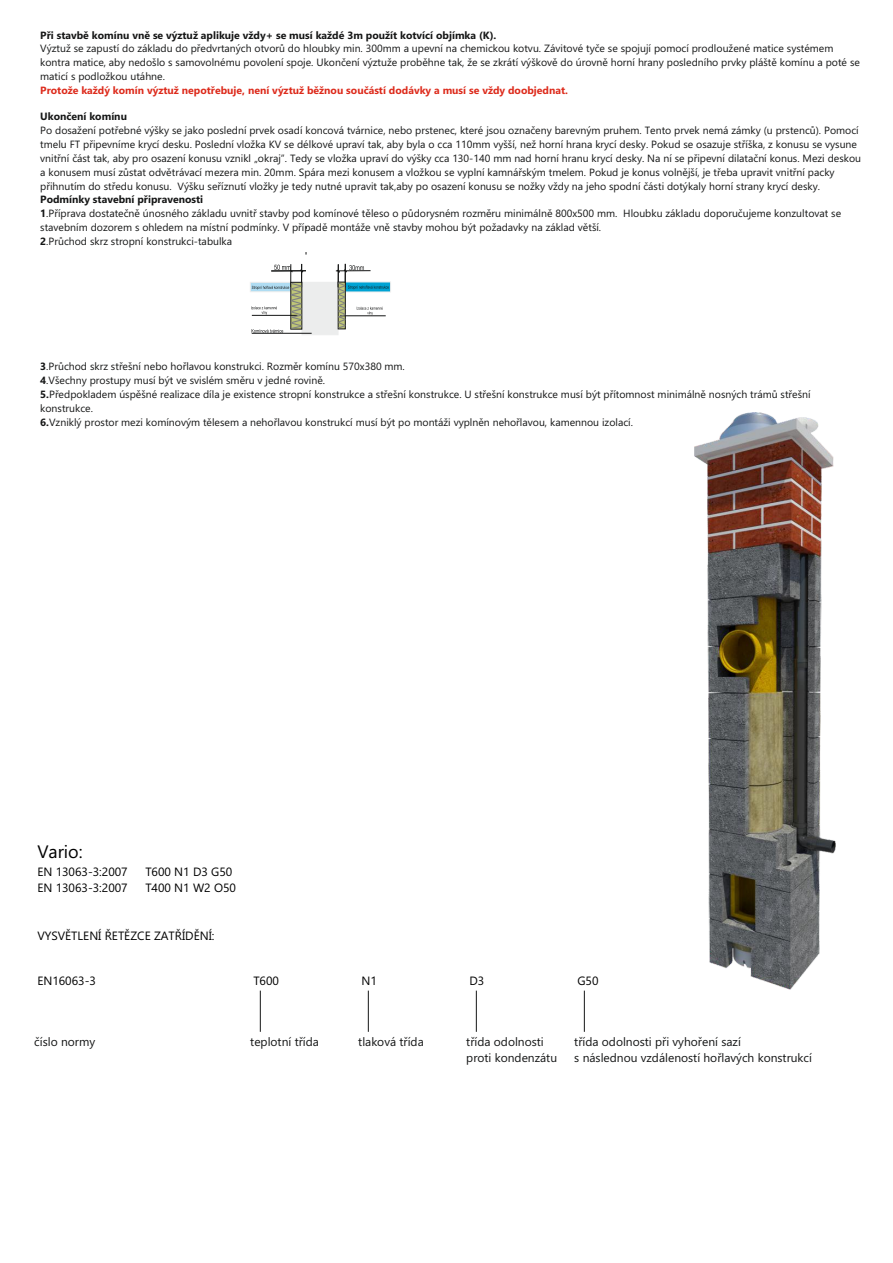
<style>
.page{position:relative;width:893px;height:1263px;background:#fff}
.page>*{position:absolute;margin:0;border:0;box-sizing:border-box;transform-origin:0 0}
.t1{font:18px "Ebrima";color:#000}
.t2{font:12px "Ebrima";color:#151616}
.t3{font:12px "Ebrima";color:#000}
.t4{font:10.5px/14px "Ebrima";color:#151616}
.t5{font:700 10.5px "Ebrima";color:#151616}
.t6{font:700 10.5px "Ebrima";color:#dd2b1c}
.s1{font-weight:700}
</style>
<div class="page">
<svg style="left:250px;top:264px;width:141px;height:71px"></svg>
<svg style="left:476px;top:990px;width:1px;height:42px"></svg>
<svg style="left:584px;top:990px;width:1px;height:42px"></svg>
<svg style="left:260px;top:990px;width:1px;height:42px"></svg>
<svg style="left:368px;top:990px;width:1px;height:42px"></svg>
<img style="left:694px;top:413px;width:141px;height:576px">
<p class="t5" style="left:40px;top:31px;width:458px">Při stavbě komínu vně se výztuž aplikuje vždy+ se musí každé 3m použít kotvící objímka (K).</p>
<p class="t4" style="left:40px;top:43px;width:821px">Výztuž se zapustí do základu do předvrtaných otvorů do hloubky min. 300mm a upevní na chemickou kotvu. Závitové tyče se spojují pomocí prodloužené matice systémem kontra matice, aby nedošlo s samovolnému povolení spoje. Ukončení výztuže proběhne tak, že se zkrátí výškově do úrovně horní hrany posledního prvky pláště komínu a poté se maticí s podložkou utáhne.</p>
<p class="t6" style="left:40px;top:86px;width:529px">Protože každý komín výztuž nepotřebuje, není výztuž běžnou součástí dodávky a musí se vždy doobjednat.</p>
<p class="t5" style="left:40px;top:112px;width:88px">Ukončení komínu</p>
<p class="t4" style="left:40px;top:124px;width:822px">Po dosažení potřebné výšky se jako poslední prvek osadí koncová tvárnice, nebo prstenec, které jsou označeny barevným pruhem. Tento prvek nemá zámky (u prstenců). Pomocí tmelu FT připevníme krycí desku. Poslední vložka KV se délkové upraví tak, aby byla o cca 110mm vyšší, než horní hrana krycí desky. Pokud se osazuje stříška, z konusu se vysune vnitřní část tak, aby pro osazení konusu vznikl „okraj”. Tedy se vložka upraví do výšky cca 130-140 mm nad horní hranu krycí desky. Na ní se připevní dilatační konus. Mezi deskou a konusem musí zůstat odvětrávací mezera min. 20mm. Spára mezi konusem a vložkou se vyplní kamnářským tmelem. Pokud je konus volnější, je třeba upravit vnitřní packy přihnutím do středu konusu. Výšku seříznutí vložky je tedy nutné upravit tak,aby po osazení konusu se nožky vždy na jeho spodní části dotýkaly horní strany krycí desky.</p>
<p class="t4" style="left:40px;top:193px;width:802px"><span class="s1">Podmínky stavební připravenosti<br>1</span>.Příprava dostatečně únosného základu uvnitř stavby pod komínové těleso o půdorysném rozměru minimálně 800x500 mm. Hloubku základu doporučujeme konzultovat se stavebním dozorem s ohledem na místní podmínky. V případě montáže vně stavby mohou být požadavky na základ větší.<br><span class="s1">2</span>.Průchod skrz stropní konstrukci-tabulka</p>
<p class="t4" style="left:40px;top:361px;width:772px"><span class="s1">3</span>.Průchod skrz střešní nebo hořlavou konstrukci. Rozměr komínu 570x380 mm.<br><span class="s1">4</span>.Všechny prostupy musí být ve svislém směru v jedné rovině.<br><span class="s1">5.</span>Předpokladem úspěšné realizace díla je existence stropní konstrukce a střešní konstrukce. U střešní konstrukce musí být přítomnost minimálně nosných trámů střešní konstrukce.<br><span class="s1">6.</span>Vzniklý prostor mezi komínovým tělesem a nehořlavou konstrukcí musí být po montáži vyplněn nehořlavou, kamennou izolací.</p>
<h1 class="t1" style="left:37px;top:845px;width:47px">Vario:</h1>
<p class="t3" style="left:37px;top:867px;width:92px">EN 13063-3:2007</p>
<p class="t3" style="left:145px;top:867px;width:89px">T600 N1 D3 G50</p>
<p class="t3" style="left:37px;top:883px;width:92px">EN 13063-3:2007</p>
<p class="t3" style="left:145px;top:883px;width:92px">T400 N1 W2 O50</p>
<p class="t3" style="left:37px;top:931px;width:179px">VYSVĚTLENÍ ŘETĚZCE ZATŘÍDĚNÍ:</p>
<p class="t3" style="left:37px;top:976px;width:60px">EN16063-3</p>
<p class="t3" style="left:253px;top:976px;width:27px">T600</p>
<p class="t3" style="left:361px;top:976px;width:17px">N1</p>
<p class="t3" style="left:469px;top:976px;width:16px">D3</p>
<p class="t3" style="left:577px;top:976px;width:23px">G50</p>
<p class="t2" style="left:34px;top:1038px;width:62px">číslo normy</p>
<p class="t2" style="left:250px;top:1038px;width:70px">teplotní třída</p>
<p class="t2" style="left:358px;top:1038px;width:67px">tlaková třída</p>
<p class="t2" style="left:466px;top:1038px;width:79px">třída odolnosti</p>
<p class="t2" style="left:574px;top:1038px;width:168px">třída odolnosti při vyhoření sazí</p>
<p class="t2" style="left:466px;top:1054px;width:92px">proti kondenzátu</p>
<p class="t2" style="left:574px;top:1054px;width:239px">s následnou vzdáleností hořlavých konstrukcí</p>
</div>
